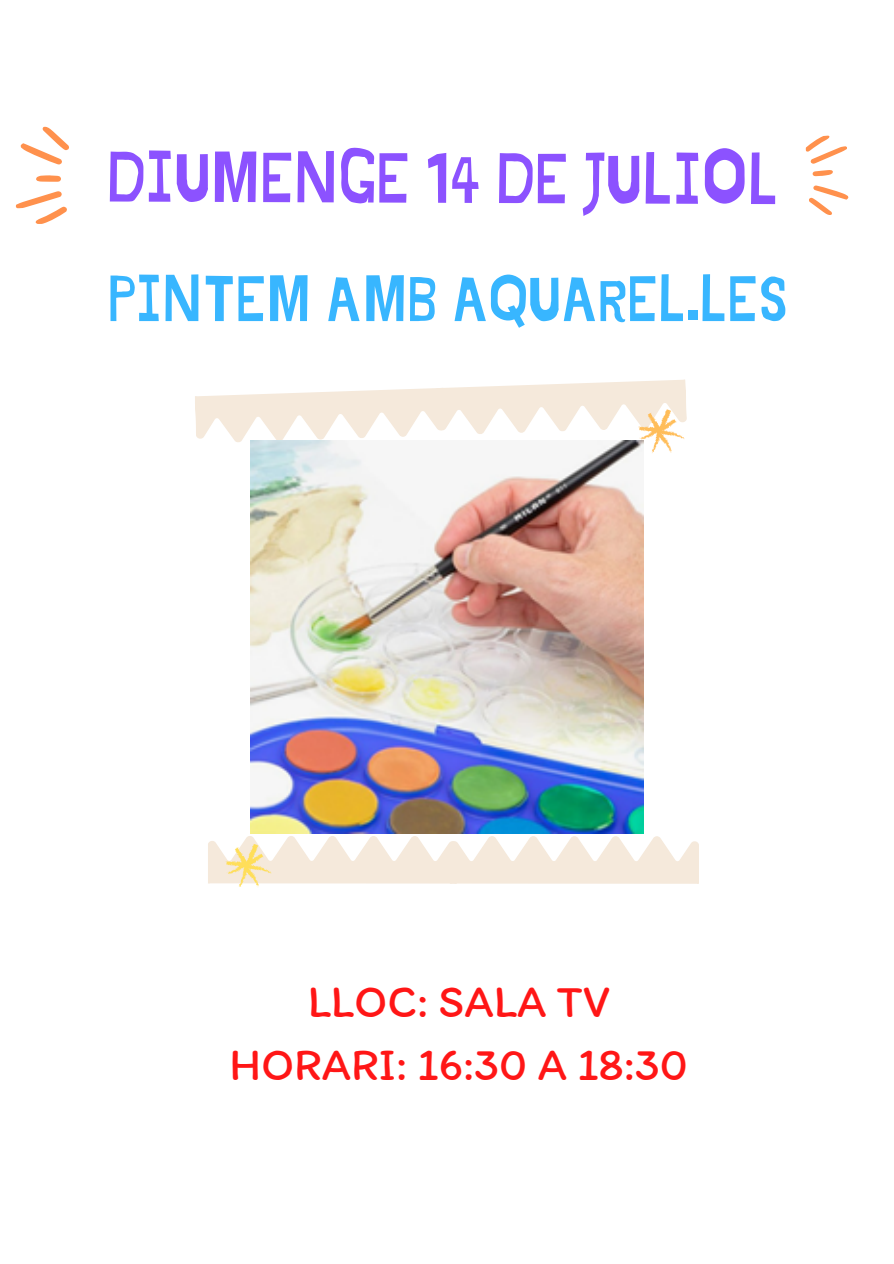
<style>
.page{position:relative;width:894px;height:1264px;background:#fff}
.page>*{position:absolute;margin:0;border:0;box-sizing:border-box;transform-origin:0 0}
.t1{font:70.5px "Jingleberry";letter-spacing:-.005em;color:#8c52ff}
.t2{font:64.05px "Jingleberry";color:#38b6ff}
.t3{font:45.9px "Itim";color:#ff1616}
.t4{font:45.75px "Itim";color:#ff1616}
</style>
<div class="page">
<svg style="left:195px;top:379px;width:492px;height:74px"></svg>
<svg style="left:208px;top:824px;width:490px;height:63px"></svg>
<svg style="left:15px;top:191px;width:52px;height:33px"></svg>
<svg style="left:20px;top:126px;width:49px;height:39px"></svg>
<svg style="left:36px;top:175px;width:25px;height:7px"></svg>
<svg style="left:805px;top:135px;width:42px;height:29px"></svg>
<svg style="left:809px;top:185px;width:39px;height:30px"></svg>
<svg style="left:812px;top:170px;width:20px;height:6px"></svg>
<img style="left:250px;top:441px;width:393px;height:392px">
<p class="t1" style="left:107px;top:146px;width:673px">DIUMENGE 14 DE JULIOL</p>
<p class="t2" style="left:109px;top:270px;width:681px">PINTEM AMB AQUAREL.LES</p>
<h1 class="t3" style="left:307px;top:973px;width:303px">LLOC: SALA TV</h1>
<h1 class="t4" style="left:229px;top:1036px;width:460px">HORARI: 16:30 A 18:30</h1>
</div>
